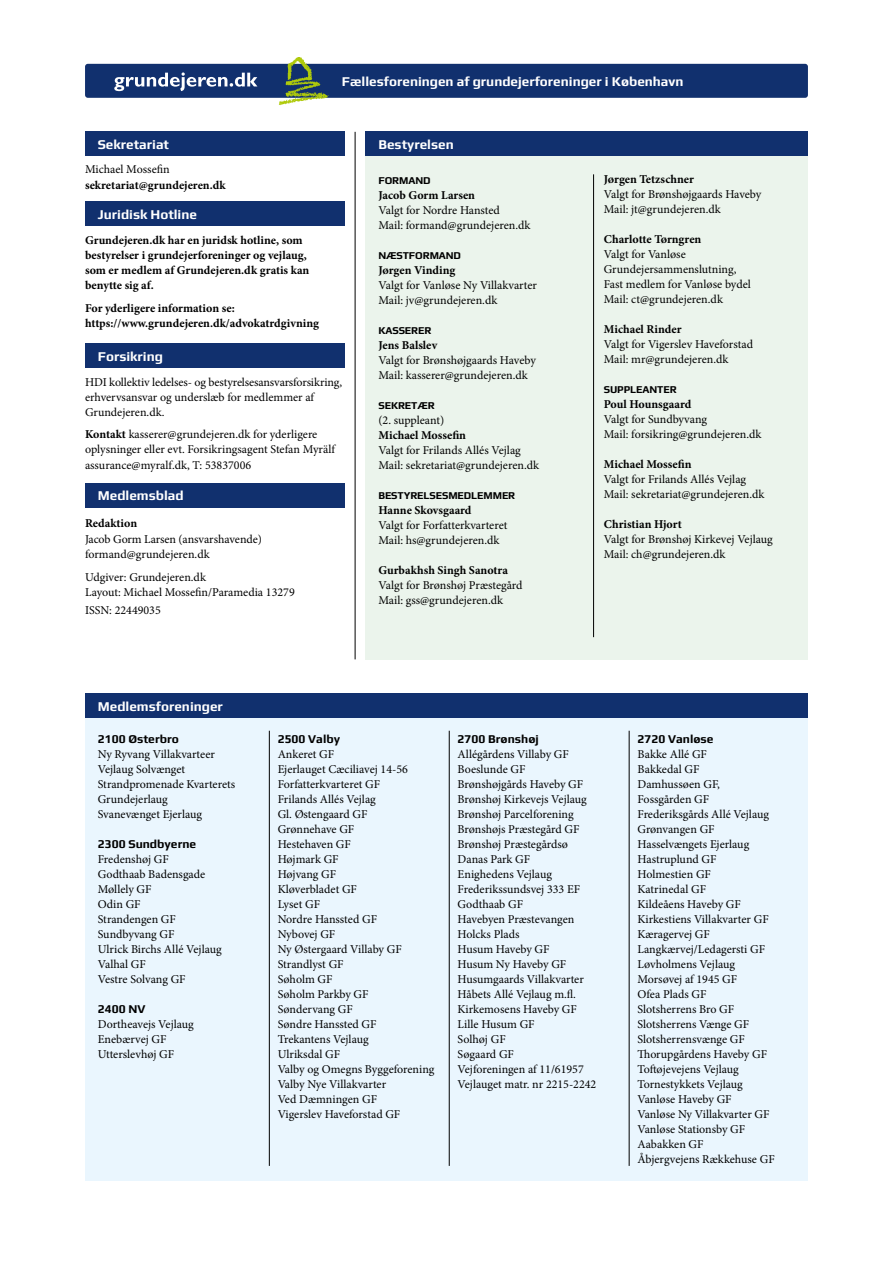
<style>
.page{position:relative;width:893px;height:1263px;background:#fff}
.page>*{position:absolute;margin:0;border:0;box-sizing:border-box;transform-origin:0 0}
.t1{font:700 13.5px "Play";color:#fff}
.t2{font:12px/15px "Minion Pro";color:#000}
.t3{font:700 12px/15px "Minion Pro";color:#000}
.t4{font:700 12px "Play";color:#000}
.t5{font:700 10.5px "Play";letter-spacing:-.01em;color:#000}
.s1{font-weight:700}
</style>
<div class="page">
<div style="left:366px;top:156px;width:442px;height:503px;background:#ebf4ec"></div>
<hr style="left:355px;top:132px;width:1px;height:527px;background:#000">
<div style="left:85px;top:718px;width:723px;height:463px;background:#eaf6fe"></div>
<div style="left:85px;top:694px;width:723px;height:24px;background:#11306e"></div>
<div style="left:366px;top:132px;width:442px;height:24px;background:#11306e"></div>
<div style="left:85px;top:132px;width:259px;height:24px;background:#11306e"></div>
<div style="left:85px;top:202px;width:259px;height:24px;background:#11306e"></div>
<div style="left:85px;top:344px;width:259px;height:24px;background:#11306e"></div>
<div style="left:85px;top:484px;width:259px;height:24px;background:#11306e"></div>
<hr style="left:593px;top:174px;width:1px;height:463px;background:#000">
<hr style="left:269px;top:731px;width:1px;height:435px;background:#000">
<hr style="left:449px;top:731px;width:1px;height:435px;background:#000">
<hr style="left:629px;top:731px;width:1px;height:435px;background:#000">
<div style="left:85px;top:64px;width:723px;height:34px;background:#11306e;border-radius:3px"></div>
<img style="left:275px;top:57px;width:54px;height:49px">
<svg style="left:114px;top:72px;width:143px;height:19px"></svg>
<p class="t1" style="left:342px;top:74px;width:343px">Fællesforeningen af grundejerforeninger i København</p>
<p class="t1" style="left:98px;top:136px;width:73px">Sekretariat</p>
<p class="t1" style="left:378px;top:136px;width:77px">Bestyrelsen</p>
<p class="t2" style="left:85px;top:162px;width:86px">Michael Mossefin</p>
<p class="t3" style="left:85px;top:177px;width:142px">sekretariat@grundejeren.dk</p>
<p class="t1" style="left:98px;top:206px;width:101px">Juridisk Hotline</p>
<p class="t3" style="left:85px;top:233px;width:226px">Grundejeren.dk har en juridsk hotline, som bestyrelser i grundejerforeninger og vejlaug, som er medlem af Grundejeren.dk gratis kan benytte sig af.</p>
<p class="t3" style="left:85px;top:300px;width:235px">For yderligere information se: https://www.grundejeren.dk/advokatrdgivning</p>
<p class="t1" style="left:98px;top:348px;width:67px">Forsikring</p>
<p class="t2" style="left:85px;top:375px;width:259px">HDI kollektiv ledelses- og bestyrelsesansvarsforsikring, erhvervsansvar og underslæb for medlemmer af<br>Grundejeren.dk.</p>
<p class="t2" style="left:85px;top:427px;width:251px"><span class="s1">Kontakt</span> kasserer@grundejeren.dk for yderligere oplysninger eller evt. Forsikringsagent Stefan Myrälf assurance@myralf.dk, T: 53837006</p>
<p class="t1" style="left:98px;top:488px;width:87px">Medlemsblad</p>
<p class="t3" style="left:85px;top:515px;width:54px">Redaktion</p>
<p class="t2" style="left:85px;top:532px;width:179px">Jacob Gorm Larsen (ansvarshavende) formand@grundejeren.dk</p>
<p class="t2" style="left:85px;top:570px;width:211px">Udgiver: Grundejeren.dk<br>Layout: Michael Mossefin/Paramedia 13279</p>
<p class="t2" style="left:85px;top:603px;width:77px">ISSN: 22449035</p>
<p class="t5" style="left:378px;top:174px;width:54px">FORMAND</p>
<p class="t3" style="left:378px;top:188px;width:98px">Jacob Gorm Larsen</p>
<p class="t2" style="left:378px;top:203px;width:154px">Valgt for Nordre Hansted<br>Mail: formand@grundejeren.dk</p>
<p class="t5" style="left:378px;top:249px;width:84px">NÆSTFORMAND</p>
<p class="t3" style="left:378px;top:263px;width:78px">Jørgen Vinding</p>
<p class="t2" style="left:378px;top:278px;width:160px">Valgt for Vanløse Ny Villakvarter<br>Mail: jv@grundejeren.dk</p>
<p class="t5" style="left:378px;top:324px;width:55px">KASSERER</p>
<p class="t3" style="left:378px;top:338px;width:60px">Jens Balslev</p>
<p class="t2" style="left:378px;top:353px;width:159px">Valgt for Brønshøjgaards Haveby<br>Mail: kasserer@grundejeren.dk</p>
<p class="t5" style="left:378px;top:399px;width:58px">SEKRETÆR</p>
<p class="t2" style="left:378px;top:413px;width:67px">(2. suppleant)</p>
<p class="t3" style="left:378px;top:428px;width:89px">Michael Mossefin</p>
<p class="t2" style="left:378px;top:443px;width:162px">Valgt for Frilands Allés Vejlag<br>Mail: sekretariat@grundejeren.dk</p>
<p class="t5" style="left:378px;top:489px;width:138px">BESTYRELSESMEDLEMMER</p>
<p class="t3" style="left:378px;top:503px;width:95px">Hanne Skovsgaard</p>
<p class="t2" style="left:378px;top:518px;width:130px">Valgt for Forfatterkvarteret<br>Mail: hs@grundejeren.dk</p>
<p class="t3" style="left:378px;top:563px;width:131px">Gurbakhsh Singh Sanotra</p>
<p class="t2" style="left:378px;top:578px;width:146px">Valgt for Brønshøj Præstegård<br>Mail: gss@grundejeren.dk</p>
<p class="t3" style="left:604px;top:172px;width:91px">Jørgen Tetzschner</p>
<p class="t2" style="left:604px;top:187px;width:159px">Valgt for Brønshøjgaards Haveby<br>Mail: jt@grundejeren.dk</p>
<p class="t3" style="left:604px;top:232px;width:99px">Charlotte Tørngren</p>
<p class="t2" style="left:604px;top:247px;width:148px">Valgt for Vanløse<br>Grundejersammenslutning,<br>Fast medlem for Vanløse bydel<br>Mail: ct@grundejeren.dk</p>
<p class="t3" style="left:604px;top:322px;width:79px">Michael Rinder</p>
<p class="t2" style="left:604px;top:337px;width:151px">Valgt for Vigerslev Haveforstad<br>Mail: mr@grundejeren.dk</p>
<p class="t5" style="left:604px;top:383px;width:74px">SUPPLEANTER</p>
<p class="t3" style="left:604px;top:397px;width:89px">Poul Hounsgaard</p>
<p class="t2" style="left:604px;top:412px;width:159px">Valgt for Sundbyvang<br>Mail: forsikring@grundejeren.dk</p>
<p class="t3" style="left:604px;top:457px;width:89px">Michael Mossefin</p>
<p class="t2" style="left:604px;top:472px;width:162px">Valgt for Frilands Allés Vejlag<br>Mail: sekretariat@grundejeren.dk</p>
<p class="t3" style="left:604px;top:517px;width:79px">Christian Hjort</p>
<p class="t2" style="left:604px;top:532px;width:171px">Valgt for Brønshøj Kirkevej Vejlaug<br>Mail: ch@grundejeren.dk</p>
<p class="t1" style="left:98px;top:698px;width:127px">Medlemsforeninger</p>
<p class="t4" style="left:98px;top:732px;width:83px">2100 Østerbro</p>
<p class="t2" style="left:98px;top:747px;width:139px">Ny Ryvang Villakvarteer<br>Vejlaug Solvænget<br>Strandpromenade Kvarterets<br>Grundejerlaug<br>Svanevænget Ejerlaug</p>
<p class="t4" style="left:98px;top:837px;width:100px">2300 Sundbyerne</p>
<p class="t2" style="left:98px;top:852px;width:125px">Fredenshøj GF<br>Godthaab Badensgade<br>Møllely GF<br>Odin GF<br>Strandengen GF<br>Sundbyvang GF<br>Ulrick Birchs Allé Vejlaug<br>Valhal GF<br>Vestre Solvang GF</p>
<p class="t4" style="left:98px;top:1002px;width:49px">2400 NV</p>
<p class="t2" style="left:98px;top:1017px;width:98px">Dortheavejs Vejlaug<br>Enebærvej GF<br>Utterslevhøj GF</p>
<p class="t4" style="left:278px;top:732px;width:64px">2500 Valby</p>
<p class="t2" style="left:278px;top:747px;width:158px">Ankeret GF<br>Ejerlauget Cæciliavej 14-56<br>Forfatterkvarteret GF<br>Frilands Allés Vejlag<br>Gl. Østengaard GF<br>Grønnehave GF<br>Hestehaven GF<br>Højmark GF<br>Højvang GF<br>Kløverbladet GF<br>Lyset GF<br>Nordre Hanssted GF<br>Nybovej GF<br>Ny Østergaard Villaby GF<br>Strandlyst GF<br>Søholm GF<br>Søholm Parkby GF<br>Søndervang GF<br>Søndre Hanssted GF<br>Trekantens Vejlaug<br>Ulriksdal GF<br>Valby og Omegns Byggeforening<br>Valby Nye Villakvarter<br>Ved Dæmningen GF<br>Vigerslev Haveforstad GF</p>
<p class="t4" style="left:458px;top:732px;width:83px">2700 Brønshøj</p>
<p class="t2" style="left:458px;top:747px;width:140px">Allégårdens Villaby GF<br>Boeslunde GF<br>Brønshøjgårds Haveby GF<br>Brønshøj Kirkevejs Vejlaug<br>Brønshøj Parcelforening<br>Brønshøjs Præstegård GF<br>Brønshøj Præstegårdsø<br>Danas Park GF<br>Enighedens Vejlaug<br>Frederikssundsvej 333 EF<br>Godthaab GF<br>Havebyen Præstevangen<br>Holcks Plads<br>Husum Haveby GF<br>Husum Ny Haveby GF<br>Husumgaards Villakvarter<br>Håbets Allé Vejlaug m.fl.<br>Kirkemosens Haveby GF<br>Lille Husum GF<br>Solhøj GF<br>Søgaard GF<br>Vejforeningen af 11/61957<br>Vejlauget matr. nr 2215-2242</p>
<p class="t4" style="left:637px;top:732px;width:78px">2720 Vanløse</p>
<p class="t2" style="left:637px;top:747px;width:139px">Bakke Allé GF<br>Bakkedal GF<br>Damhussøen GF,<br>Fossgården GF<br>Frederiksgårds Allé Vejlaug<br>Grønvangen GF<br>Hasselvængets Ejerlaug<br>Hastruplund GF<br>Holmestien GF<br>Katrinedal GF<br>Kildeåens Haveby GF<br>Kirkestiens Villakvarter GF<br>Kæragervej GF<br>Langkærvej/Ledagersti GF<br>Løvholmens Vejlaug<br>Morsøvej af 1945 GF<br>Ofea Plads GF<br>Slotsherrens Bro GF<br>Slotsherrens Vænge GF<br>Slotsherrensvænge GF<br>Thorupgårdens Haveby GF<br>Toftøjevejens Vejlaug<br>Tornestykkets Vejlaug<br>Vanløse Haveby GF<br>Vanløse Ny Villakvarter GF<br>Vanløse Stationsby GF<br>Aabakken GF<br>Åbjergvejens Rækkehuse GF</p>
</div>
